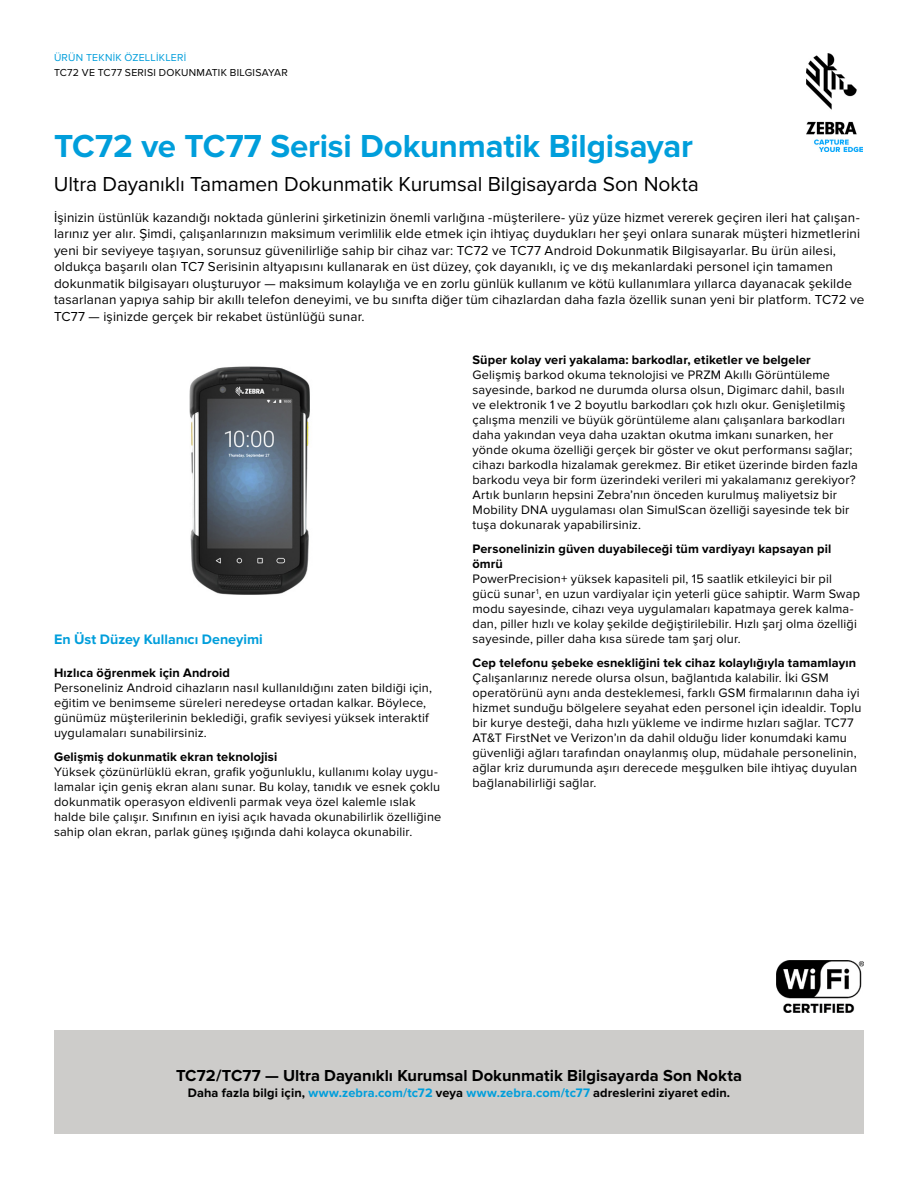
<style>
.page{position:relative;width:918px;height:1188px;background:#fff}
.page>*{position:absolute;margin:0;border:0;box-sizing:border-box;transform-origin:0 0}
.t1{font:700 33px "Proxima Nova";letter-spacing:-.005em;color:#009edb}
.t2{font:21px "Proxima Nova";letter-spacing:-.005em;color:#000}
.t3{font:700 16.5px "Proxima Nova";color:#000}
.t4{font:700 14.25px "Proxima Nova";color:#009edb}
.t5{font:13.5px/16.5px "Proxima Nova";letter-spacing:.01em;color:#000}
.t6{font:12.75px/15px "Proxima Nova";letter-spacing:.015em;color:#000}
.t7{font:700 12.75px/15px "Proxima Nova";letter-spacing:.01em;color:#000}
.t8{font:10.5px "Proxima Nova";letter-spacing:.025em;color:#000}
.t9{font:10.5px "Proxima Nova";letter-spacing:.025em;color:#009edb}
.s1{color:#009edb}
</style>
<div class="page">
<img style="left:806px;top:54px;width:56px;height:97px">
<div style="left:54px;top:1031px;width:810px;height:103px;background:#cdccca"></div>
<img style="left:777px;top:961px;width:87px;height:52px">
<img style="left:189px;top:366px;width:121px;height:229px">
<p class="t9" style="left:54px;top:52px;width:134px">ÜRÜN TEKNİK ÖZELLİKLERİ</p>
<p class="t8" style="left:54px;top:66px;width:235px">TC72 VE TC77 SERISI DOKUNMATIK BILGISAYAR</p>
<h1 class="t1" style="left:54px;top:127px;width:641px">TC72 ve TC77 Serisi Dokunmatik Bilgisayar</h1>
<h2 class="t2" style="left:54px;top:172px;width:647px">Ultra Dayanıklı Tamamen Dokunmatik Kurumsal Bilgisayarda Son Nokta</h2>
<p class="t5" style="left:54px;top:209px;width:812px">İşinizin üstünlük kazandığı noktada günlerini şirketinizin önemli varlığına -müşterilere- yüz yüze hizmet vererek geçiren ileri hat çalışan&shy;larınız yer alır. Şimdi, çalışanlarınızın maksimum verimlilik elde etmek için ihtiyaç duydukları her şeyi onlara sunarak müşteri hizmetlerini yeni bir seviyeye taşıyan, sorunsuz güvenilirliğe sahip bir cihaz var: TC72 ve TC77 Android Dokunmatik Bilgisayarlar. Bu ürün ailesi, oldukça başarılı olan TC7 Serisinin altyapısını kullanarak en üst düzey, çok dayanıklı, iç ve dış mekanlardaki personel için tamamen dokunmatik bilgisayarı oluşturuyor — maksimum kolaylığa ve en zorlu günlük kullanım ve kötü kullanımlara yıllarca dayanacak şekilde tasarlanan yapıya sahip bir akıllı telefon deneyimi, ve bu sınıfta diğer tüm cihazlardan daha fazla özellik sunan yeni bir platform. TC72 ve TC77 — işinizde gerçek bir rekabet üstünlüğü sunar.</p>
<p class="t4" style="left:54px;top:631px;width:210px">En Üst Düzey Kullanıcı Deneyimi</p>
<p class="t7" style="left:54px;top:665px;width:178px">Hızlıca öğrenmek için Android</p>
<p class="t6" style="left:54px;top:680px;width:380px">Personeliniz Android cihazların nasıl kullanıldığını zaten bildiği için, eğitim ve benimseme süreleri neredeyse ortadan kalkar. Böylece, günümüz müşterilerinin beklediği, grafik seviyesi yüksek interaktif uygulamaları sunabilirsiniz.</p>
<p class="t7" style="left:54px;top:749px;width:225px">Gelişmiş dokunmatik ekran teknolojisi</p>
<p class="t6" style="left:54px;top:764px;width:389px">Yüksek çözünürlüklü ekran, grafik yoğunluklu, kullanımı kolay uygu&shy;lamalar için geniş ekran alanı sunar. Bu kolay, tanıdık ve esnek çoklu dokunmatik operasyon eldivenli parmak veya özel kalemle ıslak halde bile çalışır. Sınıfının en iyisi açık havada okunabilirlik özelliğine sahip olan ekran, parlak güneş ışığında dahi kolayca okunabilir.</p>
<p class="t7" style="left:472px;top:353px;width:340px">Süper kolay veri yakalama: barkodlar, etiketler ve belgeler</p>
<p class="t6" style="left:472px;top:368px;width:387px">Gelişmiş barkod okuma teknolojisi ve PRZM Akıllı Görüntüleme sayesinde, barkod ne durumda olursa olsun, Digimarc dahil, basılı ve elektronik 1 ve 2 boyutlu barkodları çok hızlı okur. Genişletilmiş çalışma menzili ve büyük görüntüleme alanı çalışanlara barkodları daha yakından veya daha uzaktan okutma imkanı sunarken, her yönde okuma özelliği gerçek bir göster ve okut performansı sağlar; cihazı barkodla hizalamak gerekmez. Bir etiket üzerinde birden fazla barkodu veya bir form üzerindeki verileri mi yakalamanız gerekiyor?<br>Artık bunların hepsini Zebra’nın önceden kurulmuş maliyetsiz bir Mobility DNA uygulaması olan SimulScan özelliği sayesinde tek bir tuşa dokunarak yapabilirsiniz.</p>
<p class="t7" style="left:472px;top:542px;width:360px">Personelinizin güven duyabileceği tüm vardiyayı kapsayan pil ömrü</p>
<p class="t6" style="left:472px;top:572px;width:389px">PowerPrecision+ yüksek kapasiteli pil, 15 saatlik etkileyici bir pil gücü sunar<sup>1</sup>, en uzun vardiyalar için yeterli güce sahiptir. Warm Swap modu sayesinde, cihazı veya uygulamaları kapatmaya gerek kalma&shy;dan, piller hızlı ve kolay şekilde değiştirilebilir. Hızlı şarj olma özelliği sayesinde, piller daha kısa sürede tam şarj olur.</p>
<p class="t7" style="left:473px;top:656px;width:385px">Cep telefonu şebeke esnekliğini tek cihaz kolaylığıyla tamamlayın</p>
<p class="t6" style="left:473px;top:671px;width:390px">Çalışanlarınız nerede olursa olsun, bağlantıda kalabilir. İki GSM operatörünü aynı anda desteklemesi, farklı GSM firmalarının daha iyi hizmet sunduğu bölgelere seyahat eden personel için idealdir. Toplu bir kurye desteği, daha hızlı yükleme ve indirme hızları sağlar. TC77<br>AT&amp;T FirstNet ve Verizon’ın da dahil olduğu lider konumdaki kamu güvenliği ağları tarafından onaylanmış olup, müdahale personelinin, ağlar kriz durumunda aşırı derecede meşgulken bile ihtiyaç duyulan bağlanabilirliği sağlar.</p>
<p class="t3" style="left:176px;top:1066px;width:567px">TC72/TC77 — Ultra Dayanıklı Kurumsal Dokunmatik Bilgisayarda Son Nokta</p>
<p class="t7" style="left:188px;top:1085px;width:544px">Daha fazla bilgi için, <span class="s1">www.zebra.com/tc72</span> veya <span class="s1">www.zebra.com/tc77</span> adreslerini ziyaret edin.</p>
</div>
